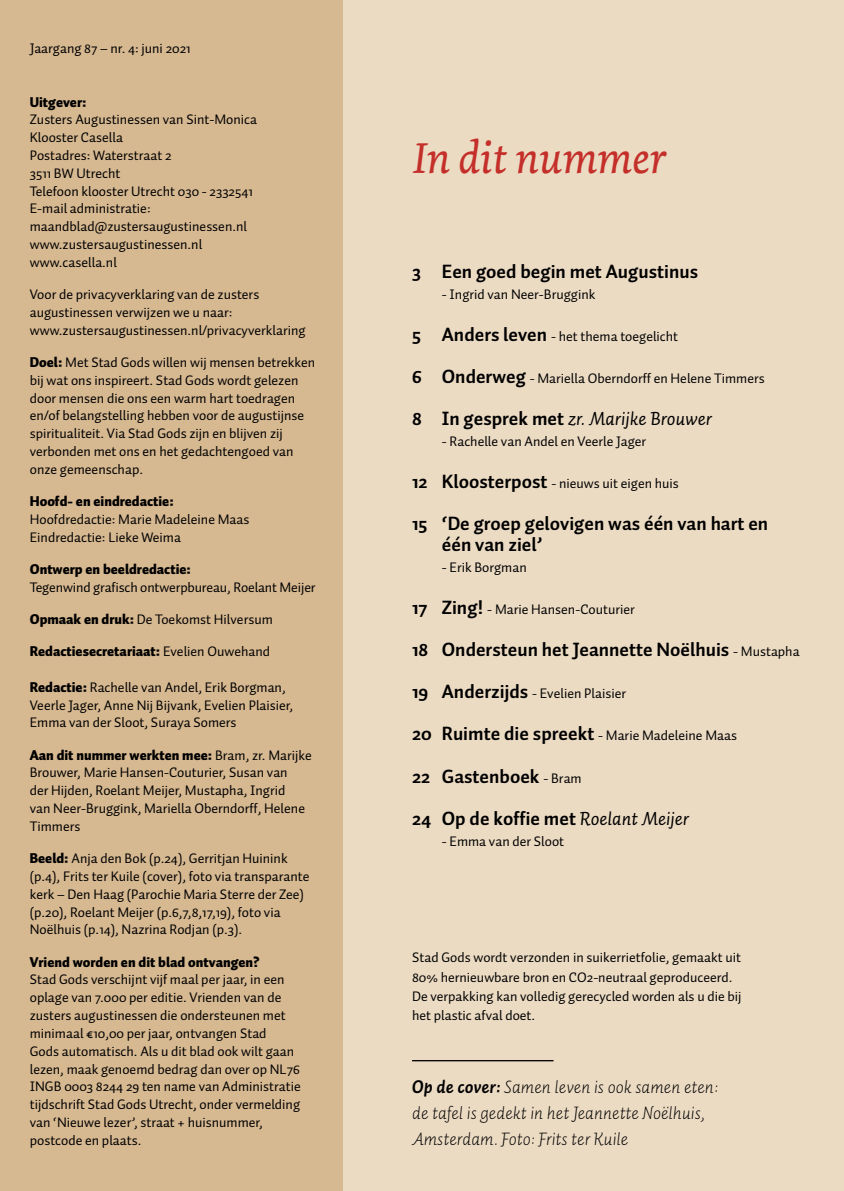
<style>
.page{position:relative;width:844px;height:1191px;background:#fff}
.page>*{position:absolute;margin:0;border:0;box-sizing:border-box;transform-origin:0 0}
.t1{font:italic 45.5px "Dolly Pro";color:#c42f2a}
.t2{font:700 19.25px/21px "Auto Pro";color:#000}
.t3{font:19.25px "Auto Pro Regular Italic 2";color:#000}
.t4{font:18.38px/26.2px "Auto Pro Light Italic 2";color:#000}
.t5{font:14px/17.8px "Auto Pro";color:#000}
.t6{font:900 14px "Auto Pro";color:#000}
.s1{font-weight:900}
.s2{font-weight:400}
.s3{font-weight:700;font-size:19.25px}
.s4{font-family:"Auto Pro";font-weight:700}
.s5{font-weight:400;font-size:14px}
.s6{font-family:"Auto Pro Regular Italic 2";font-weight:400}
.s7{font-family:"Auto Pro Bold Italic 2"}
</style>
<div class="page">
<div style="left:331px;top:0;width:512px;height:1191px;background:#ecdbc3"></div>
<div style="left:0;top:0;width:342px;height:1191px;background:#d6b891"></div>
<hr style="left:412px;top:1060px;width:141px;height:1px;background:#000">
<p class="t5" style="left:30px;top:39px;width:162px">Jaargang 87 – nr. 4: juni 2021</p>
<p class="t6" style="left:30px;top:92px;width:58px">Uitgever:</p>
<p class="t5" style="left:30px;top:110px;width:229px">Zusters Augustinessen van Sint-Monica<br>Klooster Casella<br>Postadres: Waterstraat 2<br>3511 BW Utrecht<br>Telefoon klooster Utrecht 030 - 2332541<br>E-mail administratie: maandblad@zustersaugustinessen.nl www.zustersaugustinessen.nl www.casella.nl</p>
<p class="t5" style="left:30px;top:285px;width:277px">Voor de privacyverklaring van de zusters augustinessen verwijzen we u naar: www.zustersaugustinessen.nl/privacyverklaring</p>
<p class="t5" style="left:30px;top:353px;width:287px"><span class="s1">Doel:</span> Met Stad Gods willen wij mensen betrekken bij wat ons inspireert. Stad Gods wordt gelezen door mensen die ons een warm hart toedragen en/of belangstelling hebben voor de augustijnse spiritualiteit. Via Stad Gods zijn en blijven zij verbonden met ons en het gedachtengoed van onze gemeenschap.</p>
<p class="t6" style="left:30px;top:491px;width:145px">Hoofd- en eindredactie:</p>
<p class="t5" style="left:30px;top:510px;width:221px">Hoofdredactie: Marie Madeleine Maas<br>Eindredactie: Lieke Weima</p>
<p class="t6" style="left:30px;top:559px;width:163px">Ontwerp en beeldredactie:</p>
<p class="t5" style="left:30px;top:578px;width:287px">Tegenwind grafisch ontwerpbureau, Roelant Meijer</p>
<p class="t5" style="left:30px;top:610px;width:244px"><span class="s1">Opmaak en druk:</span> De Toekomst Hilversum</p>
<p class="t6" style="left:30px;top:641px;width:242px">Redactiesecretariaat: <span class="s2">Evelien Ouwehand</span></p>
<p class="t5" style="left:30px;top:678px;width:265px"><span class="s1">Redactie:</span> Rachelle van Andel, Erik Borgman,<br>Veerle Jager, Anne Nij Bijvank, Evelien Plaisier,<br>Emma van der Sloot, Suraya Somers</p>
<p class="t5" style="left:30px;top:745px;width:283px"><span class="s1">Aan dit nummer werkten mee:</span> Bram, zr. Marijke Brouwer, Marie Hansen-Couturier, Susan van<br>der Hijden, Roelant Meijer, Mustapha, Ingrid<br>van Neer-Bruggink, Mariella Oberndorff, Helene Timmers</p>
<p class="t5" style="left:30px;top:849px;width:281px"><span class="s1">Beeld:</span> Anja den Bok (p.24), Gerritjan Huinink (p.4), Frits ter Kuile (cover), foto via transparante kerk – Den Haag (Parochie Maria Sterre der Zee) (p.20), Roelant Meijer (p.6,7,8,17,19), foto via Noëlhuis (p.14), Nazrina Rodjan (p.3).</p>
<p class="t6" style="left:30px;top:951px;width:231px">Vriend worden en dit blad ontvangen?</p>
<p class="t5" style="left:30px;top:970px;width:272px">Stad Gods verschijnt vijf maal per jaar, in een oplage van 7.000 per editie. Vrienden van de zusters augustinessen die ondersteunen met minimaal €10,00 per jaar, ontvangen Stad<br>Gods automatisch. Als u dit blad ook wilt gaan lezen, maak genoemd bedrag dan over op NL76<br>INGB 0003 8244 29 ten name van Administratie tijdschrift Stad Gods Utrecht, onder vermelding van ‘Nieuwe lezer’, straat + huisnummer, postcode en plaats.</p>
<h1 class="t1" style="left:414px;top:129px;width:253px">In dit nummer</h1>
<h2 class="t2" style="left:412px;top:261px;width:287px">3 Een goed begin met Augustinus</h2>
<p class="t5" style="left:441px;top:285px;width:155px">- Ingrid van Neer-Bruggink</p>
<p class="t5" style="left:412px;top:327px;width:267px"><span class="s3">5 Anders leven</span> - het thema toegelicht</p>
<p class="t5" style="left:412px;top:369px;width:354px"><span class="s3">6 Onderweg</span> - Mariella Oberndorff en Helene Timmers</p>
<h2 class="t3" style="left:412px;top:406px;width:301px"><span class="s4">8 In gesprek met</span> zr. Marijke Brouwer</h2>
<p class="t5" style="left:441px;top:432px;width:206px">- Rachelle van Andel en Veerle Jager</p>
<p class="t5" style="left:412px;top:474px;width:268px"><span class="s3">12 Kloosterpost</span> - nieuws uit eigen huis</p>
<h2 class="t2" style="left:441px;top:513px;width:328px;text-indent:-30px">15 ‘De groep gelovigen was één van hart en één van ziel’</h2>
<p class="t5" style="left:441px;top:558px;width:86px">- Erik Borgman</p>
<p class="t5" style="left:412px;top:600px;width:224px"><span class="s3">17 Zing!</span> - Marie Hansen-Couturier</p>
<h2 class="t2" style="left:412px;top:639px;width:389px">18 Ondersteun het Jeannette Noëlhuis <span class="s5">- Mustapha</span></h2>
<p class="t5" style="left:412px;top:684px;width:215px"><span class="s3">19 Anderzijds</span> - Evelien Plaisier</p>
<p class="t5" style="left:412px;top:726px;width:326px"><span class="s3">20 Ruimte die spreekt</span> - Marie Madeleine Maas</p>
<h2 class="t2" style="left:412px;top:754px;width:278px;line-height:42px">22 Gastenboek <span class="s5">- Bram<br></span>24 Op de koffie met <span class="s6">Roelant Meijer</span></h2>
<p class="t5" style="left:441px;top:831px;width:124px">- Emma van der Sloot</p>
<p class="t5" style="left:412px;top:947px;width:331px;line-height:19.2px">Stad Gods wordt verzonden in suikerrietfolie, gemaakt uit 80% hernieuwbare bron en CO2-neutraal geproduceerd.<br>De verpakking kan volledig gerecycled worden als u die bij het plastic afval doet.</p>
<h3 class="t4" style="left:412px;top:1073px;width:308px"><span class="s7">Op de cover:</span> Samen leven is ook samen eten: de tafel is gedekt in het Jeannette Noëlhuis,<br>Amsterdam. Foto: Frits ter Kuile</h3>
</div>
